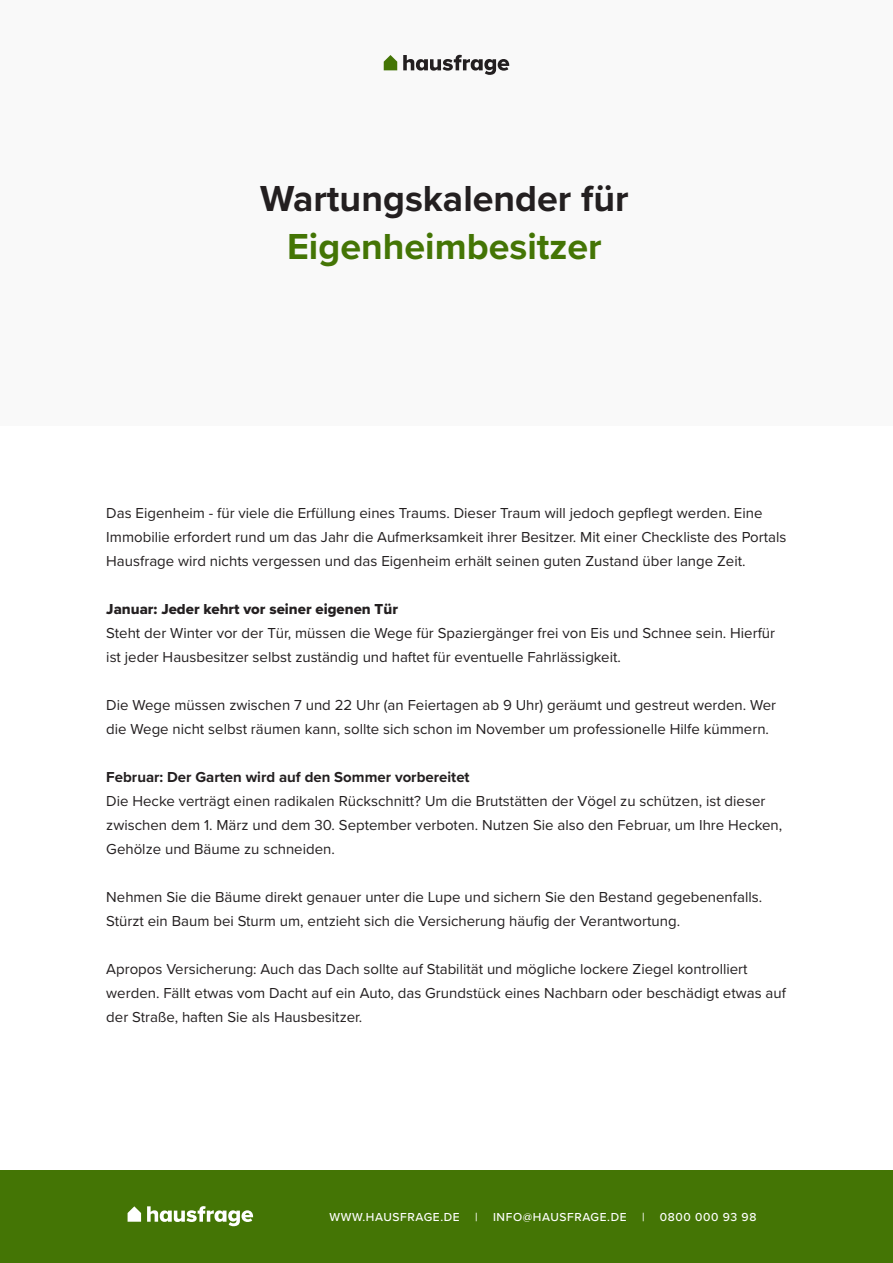
<style>
.page{position:relative;width:893px;height:1263px;background:#fff}
.page>*{position:absolute;margin:0;border:0;box-sizing:border-box;transform-origin:0 0}
.t1{font:700 37.5px "Proxima Nova";color:#231f20}
.t2{font:700 37.5px "Proxima Nova";color:#447505}
.t3{font:15px/24px "Proxima Nova";color:#231f20}
.t4{font:700 15px "Proxima Nova";color:#231f20}
.t5{font:15px "Proxima Nova Extrabld";color:#231f20}
.t6{font:500 12px "Proxima Nova";letter-spacing:.05em;color:#fff}
</style>
<div class="page">
<div style="left:0;top:0;width:893px;height:425px;background:#f9f9f9"></div>
<div style="left:0;top:1170px;width:893px;height:93px;background:#447505"></div>
<svg style="left:128px;top:1206px;width:13px;height:16px"></svg>
<svg style="left:147px;top:1206px;width:106px;height:20px"></svg>
<svg style="left:384px;top:55px;width:13px;height:15px"></svg>
<svg style="left:403px;top:55px;width:106px;height:20px"></svg>
<p class="t1" style="left:260px;top:171px;width:370px">Wartungskalender für</p>
<p class="t2" style="left:287px;top:219px;width:316px">Eigenheimbesitzer</p>
<p class="t3" style="left:106px;top:500px;width:682px">Das Eigenheim - für viele die Erfüllung eines Traums. Dieser Traum will jedoch gepflegt werden. Eine<br>Immobilie erfordert rund um das Jahr die Aufmerksamkeit ihrer Besitzer. Mit einer Checkliste des Portals<br>Hausfrage wird nichts vergessen und das Eigenheim erhält seinen guten Zustand über lange Zeit.</p>
<p class="t5" style="left:106px;top:598px;width:293px">Januar: Jeder kehrt vor seiner eigenen Tür</p>
<p class="t3" style="left:106px;top:620px;width:670px">Steht der Winter vor der Tür, müssen die Wege für Spaziergänger frei von Eis und Schnee sein. Hierfür ist jeder Hausbesitzer selbst zuständig und haftet für eventuelle Fahrlässigkeit.</p>
<p class="t3" style="left:106px;top:692px;width:671px">Die Wege müssen zwischen 7 und 22 Uhr (an Feiertagen ab 9 Uhr) geräumt und gestreut werden. Wer die Wege nicht selbst räumen kann, sollte sich schon im November um professionelle Hilfe kümmern.</p>
<p class="t4" style="left:106px;top:766px;width:365px">Februar: Der Garten wird auf den Sommer vorbereitet</p>
<p class="t3" style="left:106px;top:788px;width:677px">Die Hecke verträgt einen radikalen Rückschnitt? Um die Brutstätten der Vögel zu schützen, ist dieser zwischen dem 1. März und dem 30. September verboten. Nutzen Sie also den Februar, um Ihre Hecken,<br>Gehölze und Bäume zu schneiden.</p>
<p class="t3" style="left:106px;top:884px;width:657px">Nehmen Sie die Bäume direkt genauer unter die Lupe und sichern Sie den Bestand gegebenenfalls.<br>Stürzt ein Baum bei Sturm um, entzieht sich die Versicherung häufig der Verantwortung.</p>
<p class="t3" style="left:106px;top:956px;width:681px">Apropos Versicherung: Auch das Dach sollte auf Stabilität und mögliche lockere Ziegel kontrolliert werden. Fällt etwas vom Dacht auf ein Auto, das Grundstück eines Nachbarn oder beschädigt etwas auf der Straße, haften Sie als Hausbesitzer.</p>
<p class="t6" style="left:329px;top:1208px;width:132px">WWW.HAUSFRAGE.DE</p>
<p class="t6" style="left:475px;top:1208px;width:4px">|</p>
<p class="t6" style="left:493px;top:1208px;width:135px">INFO@HAUSFRAGE.DE</p>
<p class="t6" style="left:642px;top:1208px;width:4px">|</p>
<p class="t6" style="left:660px;top:1208px;width:98px">0800 000 93 98</p>
</div>
